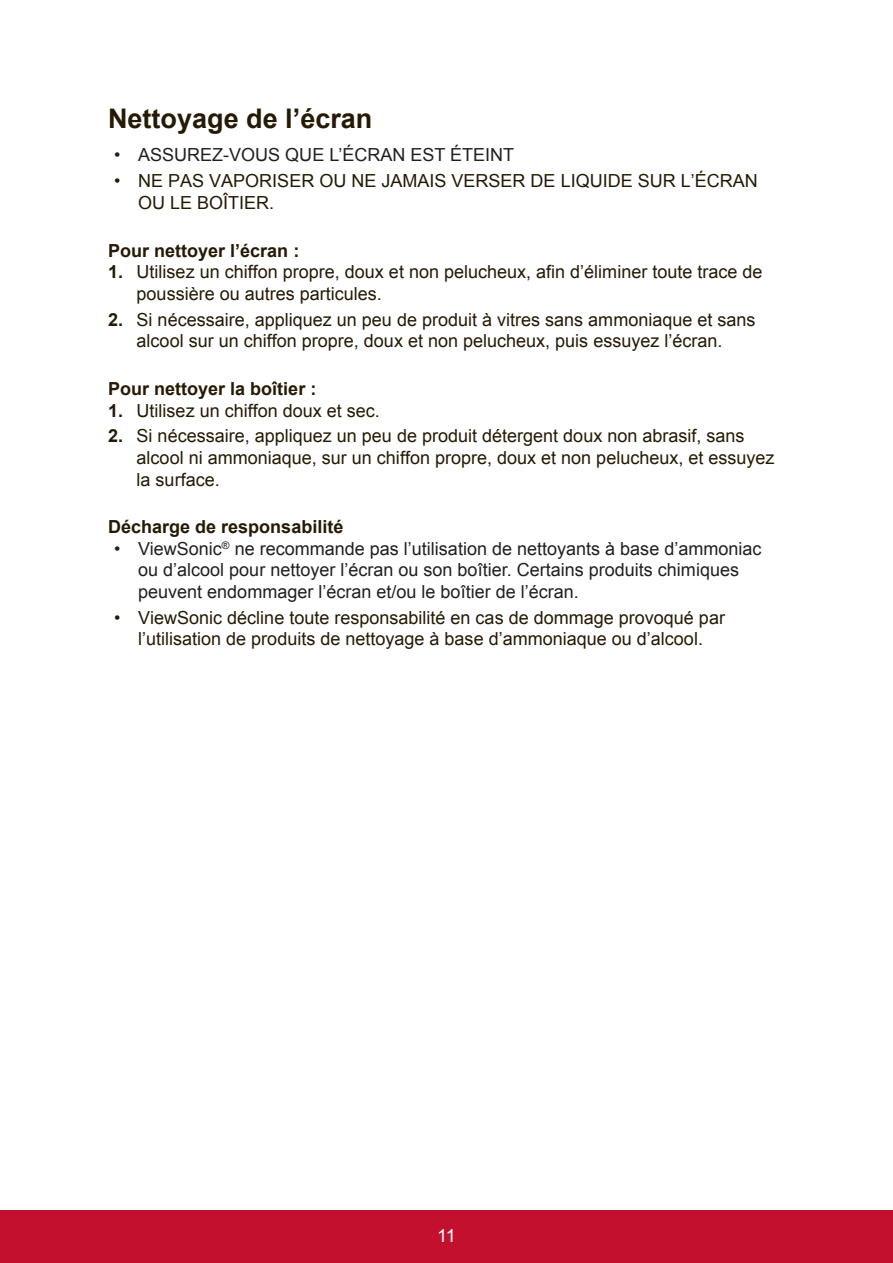
<style>
.page{position:relative;width:893px;height:1263px;background:#fff}
.page>*{position:absolute;margin:0;border:0;box-sizing:border-box;transform-origin:0 0}
.t1{font:700 27px "Arial";color:#251a05}
.t2{font:18px/21.6px "Arial";color:#251a05}
.t3{font:18px/21.6px "Arial";color:#231f20}
.t4{font:700 18px "Arial";color:#251a05}
.t5{font:18px "Arial";color:#fff}
.s1{font-weight:700}
</style>
<div class="page">
<div style="left:0;top:1210px;width:892px;height:53px;background:#c3102f"></div>
<h1 class="t1" style="left:108px;top:100px;width:266px">Nettoyage de l’écran</h1>
<p class="t3" style="left:114px;top:144px;width:401px">• ASSUREZ-VOUS QUE L’ÉCRAN EST ÉTEINT</p>
<p class="t2" style="left:138px;top:170px;width:621px;text-indent:-24px">• NE PAS VAPORISER OU NE JAMAIS VERSER DE LIQUIDE SUR L’ÉCRAN<br>OU LE BOÎTIER.</p>
<p class="t4" style="left:108px;top:238px;width:193px">Pour nettoyer l’écran :</p>
<p class="t2" style="left:136px;top:261px;width:627px;text-indent:-28px"><span class="s1">1.</span> Utilisez un chiffon propre, doux et non pelucheux, afin d’éliminer toute trace de poussière ou autres particules.</p>
<p class="t2" style="left:108px;top:309px;width:648px;text-align:center"><span class="s1">2.</span> Si nécessaire, appliquez un peu de produit à vitres sans ammoniaque et sans alcool sur un chiffon propre, doux et non pelucheux, puis essuyez l’écran.</p>
<p class="t4" style="left:108px;top:376px;width:210px">Pour nettoyer la boîtier :</p>
<p class="t2" style="left:108px;top:399px;width:273px"><span class="s1">1.</span> Utilisez un chiffon doux et sec.</p>
<p class="t2" style="left:136px;top:425px;width:639px;text-indent:-28px"><span class="s1">2.</span> Si nécessaire, appliquez un peu de produit détergent doux non abrasif, sans alcool ni ammoniaque, sur un chiffon propre, doux et non pelucheux, et essuyez la surface.</p>
<p class="t4" style="left:108px;top:515px;width:237px">Décharge de responsabilité</p>
<p class="t3" style="left:138px;top:538px;width:624px;text-indent:-24px">• ViewSonic<sup>®</sup> ne recommande pas l’utilisation de nettoyants à base d’ammoniac ou d’alcool pour nettoyer l’écran ou son boîtier. Certains produits chimiques peuvent endommager l’écran et/ou le boîtier de l’écran.</p>
<p class="t2" style="left:114px;top:607px;width:612px;text-align:center">• ViewSonic décline toute responsabilité en cas de dommage provoqué par l’utilisation de produits de nettoyage à base d’ammoniaque ou d’alcool.</p>
<p class="t5" style="left:437px;top:1223px;width:20px">11</p>
</div>
